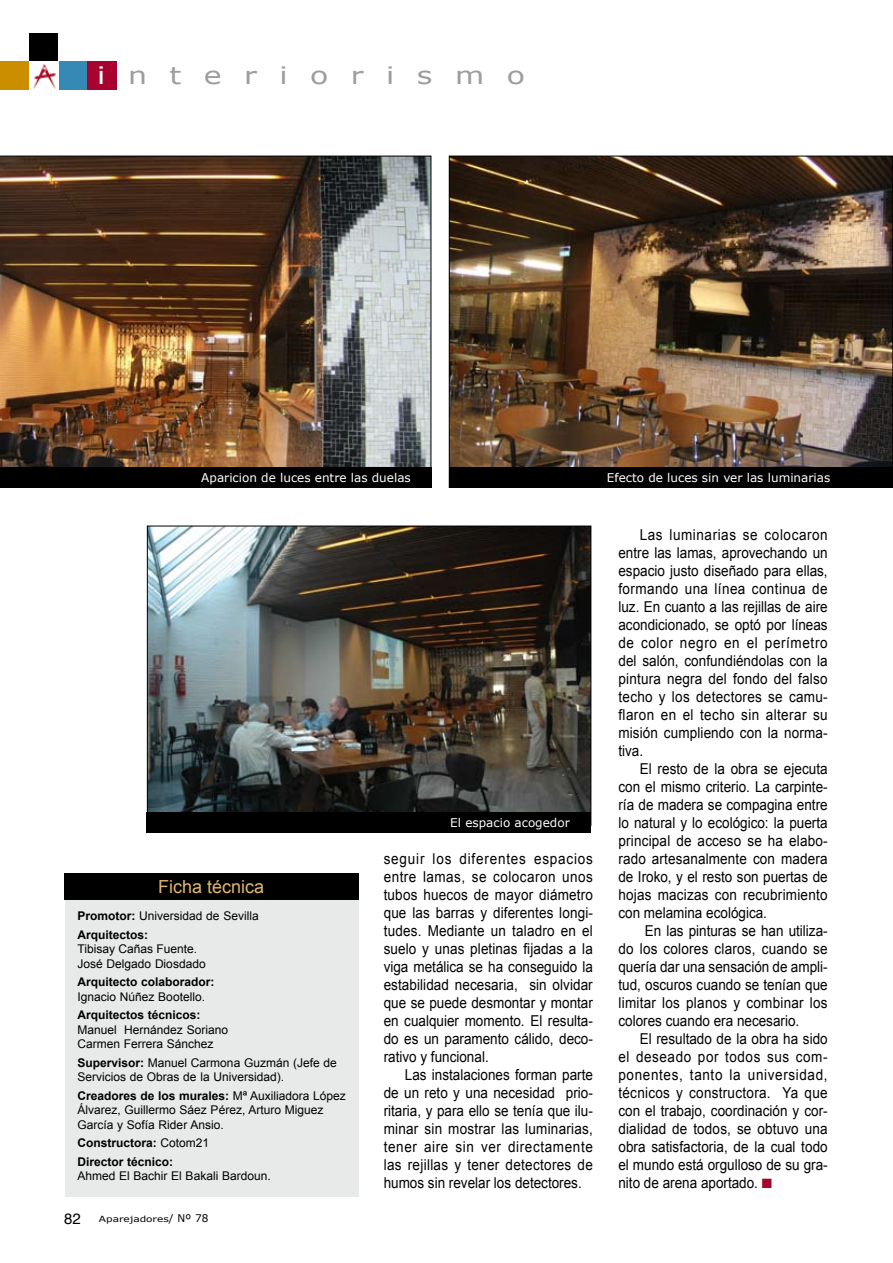
<style>
.page{position:relative;width:893px;height:1263px;background:#fff}
.page>*{position:absolute;margin:0;border:0;box-sizing:border-box;transform-origin:0 0}
.t1{font:24px "Verdana";letter-spacing:.75em;color:#9c9d9f;scale:1.25 1}
.t2{font:18px "Arial";color:#e1b86c}
.t3{font:15px/18px "Arial";color:#000;text-align:justify;scale:.9 1}
.t4{font:12px/14.4px "Arial";color:#000}
.t5{font:700 12px/18.6px "Arial";color:#000}
.t6{font:12px "Verdana";color:#fff}
.t7{font:8.4px "Verdana";color:#000;scale:1.25 1}
.s1{color:#fff}
.s2{font-weight:400}
.s3{font-weight:700}
.s4{font-family:"Helvetica";font-size:15px}
.s5{font-size:10.5px}
.s6{color:#a80230}
</style>
<div class="page">
<div style="left:0;top:61px;width:30px;height:29px;background:#cb8e00"></div>
<div style="left:30px;top:33px;width:28px;height:29px;background:#000"></div>
<div style="left:58px;top:62px;width:29px;height:28px;background:#3589b4"></div>
<div style="left:87px;top:62px;width:29px;height:28px;background:#a80230"></div>
<img style="left:29px;top:62px;width:27px;height:28px">
<div style="left:65px;top:899px;width:294px;height:298px;background:#e8e9e9"></div>
<div style="left:64px;top:874px;width:295px;height:26px;background:#000"></div>
<img style="left:0;top:156px;width:431px;height:312px">
<img style="left:451px;top:158px;width:440px;height:310px">
<img style="left:149px;top:528px;width:440px;height:284px">
<div style="left:146px;top:812px;width:445px;height:20px;background:#000"></div>
<div style="left:0;top:468px;width:432px;height:20px;background:#000"></div>
<div style="left:449px;top:468px;width:444px;height:20px;background:#000"></div>
<h1 class="t1" style="left:97px;top:60px;width:344px"><span class="s1">i</span>nteriorismo</h1>
<p class="t6" style="left:201px;top:470px;width:211px">Aparicion de luces entre las duelas</p>
<p class="t6" style="left:607px;top:470px;width:225px">Efecto de luces sin ver las luminarias</p>
<p class="t2" style="left:158px;top:875px;width:108px">Ficha técnica</p>
<p class="t5" style="left:78px;top:907px;width:183px">Promotor: <span class="s2">Universidad de Sevilla<br></span>Arquitectos:</p>
<p class="t4" style="left:78px;top:942px;width:130px">Tibisay Cañas Fuente.<br>José Delgado Diosdado</p>
<p class="t5" style="left:78px;top:973px;width:139px">Arquitecto colaborador:</p>
<p class="t4" style="left:78px;top:989px;width:129px">Ignacio Núñez Bootello.</p>
<p class="t5" style="left:78px;top:1006px;width:125px">Arquitectos técnicos:</p>
<p class="t4" style="left:78px;top:1022px;width:152px">Manuel Hernández Soriano<br>Carmen Ferrera Sánchez</p>
<p class="t4" style="left:78px;top:1055px;width:261px"><span class="s3">Supervisor:</span> Manuel Carmona Guzmán (Jefe de<br>Servicios de Obras de la Universidad).</p>
<p class="t4" style="left:78px;top:1088px;width:270px"><span class="s3">Creadores de los murales:</span> Mª Auxiliadora López<br>Álvarez, Guillermo Sáez Pérez, Arturo Miguez<br>García y Sofía Rider Ansio.</p>
<p class="t5" style="left:78px;top:1134px;width:133px">Constructora: <span class="s2">Cotom21<br></span>Director técnico:</p>
<p class="t4" style="left:78px;top:1169px;width:195px">Ahmed El Bachir El Bakali Bardoun.</p>
<p class="t7" style="left:64px;top:1213px;width:117px"><span class="s4">82</span> Aparejadores<span class="s5">/ Nº 78</span></p>
<p class="t6" style="left:450px;top:815px;width:121px">El espacio acogedor</p>
<p class="t3" style="left:384px;top:850px;width:234px">seguir los diferentes espacios entre lamas, se colocaron unos tubos huecos de mayor diámetro que las barras y diferentes longi&shy;tudes. Mediante un taladro en el suelo y unas pletinas fijadas a la viga metálica se ha conseguido la estabilidad necesaria, sin olvidar que se puede desmontar y montar en cualquier momento. El resulta&shy;do es un paramento cálido, deco&shy;rativo y funcional.</p>
<p class="t3" style="left:384px;top:1066px;width:234px;text-indent:21px">Las instalaciones forman parte de un reto y una necesidad prio&shy;ritaria, y para ello se tenía que ilu&shy;minar sin mostrar las luminarias, tener aire sin ver directamente las rejillas y tener detectores de humos sin revelar los detectores.</p>
<p class="t3" style="left:618px;top:526px;width:234px;text-indent:21px">Las luminarias se colocaron entre las lamas, aprovechando un espacio justo diseñado para ellas, formando una línea continua de luz. En cuanto a las rejillas de aire acondicionado, se optó por líneas de color negro en el perímetro del salón, confundiéndolas con la pintura negra del fondo del falso techo y los detectores se camu&shy;flaron en el techo sin alterar su misión cumpliendo con la norma&shy;tiva.</p>
<p class="t3" style="left:618px;top:760px;width:234px;text-indent:21px">El resto de la obra se ejecuta con el mismo criterio. La carpinte&shy;ría de madera se compagina entre lo natural y lo ecológico: la puerta principal de acceso se ha elabo&shy;rado artesanalmente con madera de Iroko, y el resto son puertas de hojas macizas con recubrimiento con melamina ecológica.</p>
<p class="t3" style="left:618px;top:922px;width:234px;text-indent:26px">En las pinturas se han utiliza&shy;do los colores claros, cuando se quería dar una sensación de ampli&shy;tud, oscuros cuando se tenían que limitar los planos y combinar los colores cuando era necesario.</p>
<p class="t3" style="left:618px;top:1030px;width:234px;text-indent:21px">El resultado de la obra ha sido el deseado por todos sus com&shy;ponentes, tanto la universidad, técnicos y constructora. Ya que con el trabajo, coordinación y cor&shy;dialidad de todos, se obtuvo una obra satisfactoria, de la cual todo el mundo está orgulloso de su gra&shy;nito de arena aportado. <span class="s6">■</span></p>
</div>
